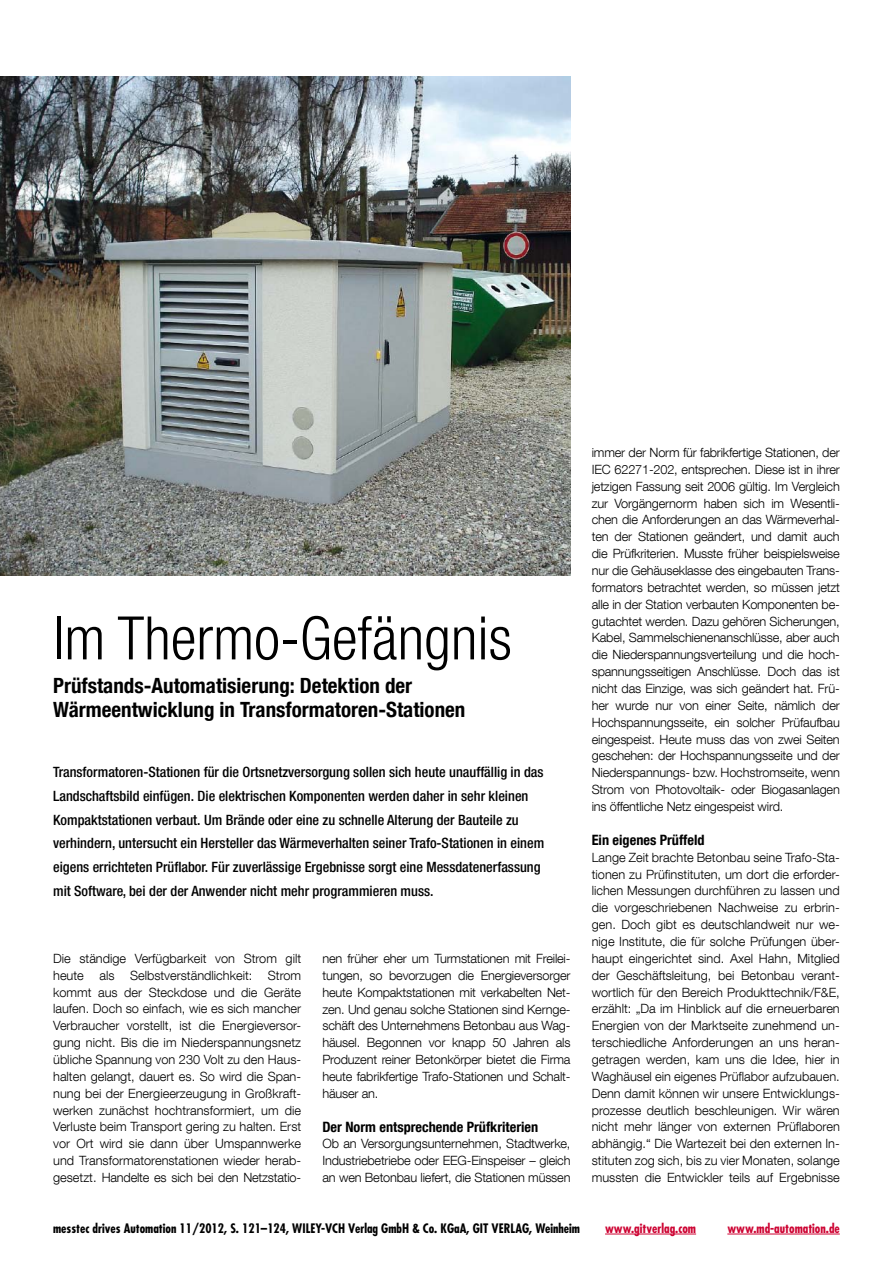
<style>
.page{position:relative;width:893px;height:1263px;background:#fff}
.page>*{position:absolute;margin:0;border:0;box-sizing:border-box;transform-origin:0 0}
.t1{font:300 condensed 60px "Helvetica Neue LT Com";color:#000}
.t2{font:700 condensed 21px/24px "Helvetica Neue LT Com";color:#000}
.t3{font:500 condensed 14.25px/23.5px "Helvetica Neue LT Com";color:#000}
.t4{font:700 condensed 14.25px "Helvetica Neue LT Com";color:#000}
.t5{font:300 12.75px/16.8px "Helvetica Neue LT Com";letter-spacing:-.015em;color:#000;text-align:justify}
.t6{font:700 condensed 12.75px "Futura Std";color:#000}
.t7{font:700 condensed 12.75px "Futura Std";color:#cd0332}
</style>
<div class="page">
<img style="left:0;top:77px;width:570px;height:498px">
<hr style="left:605px;top:1234px;width:91px;height:1px;background:#cd0332">
<hr style="left:727px;top:1234px;width:113px;height:1px;background:#cd0332">
<p class="t5" style="left:592px;top:445px;width:250px">immer der Norm für fabrikfertige Stationen, der IEC 62271-202, entsprechen. Diese ist in ihrer jetzigen Fassung seit 2006 gültig. Im Vergleich zur Vorgängernorm haben sich im Wesentli&shy;chen die Anforderungen an das Wärmeverhal&shy;ten der Stationen geändert, und damit auch die Prüfkriterien. Musste früher beispielsweise nur die Gehäuseklasse des eingebauten Trans&shy;formators betrachtet werden, so müssen jetzt alle in der Station verbauten Komponenten be&shy;gutachtet werden. Dazu gehören Sicherungen, Kabel, Sammelschienenanschlüsse, aber auch die Niederspannungsverteilung und die hoch&shy;spannungsseitigen Anschlüsse. Doch das ist nicht das Einzige, was sich geändert hat. Frü&shy;her wurde nur von einer Seite, nämlich der Hochspannungsseite, ein solcher Prüfaufbau eingespeist. Heute muss das von zwei Seiten geschehen: der Hochspannungsseite und der Niederspannungs- bzw. Hochstromseite, wenn Strom von Photovoltaik- oder Biogasanlagen ins öffentliche Netz eingespeist wird.</p>
<p class="t4" style="left:592px;top:834px;width:114px">Ein eigenes Prüffeld</p>
<p class="t5" style="left:592px;top:850px;width:250px">Lange Zeit brachte Betonbau seine Trafo-Sta&shy;tionen zu Prüfinstituten, um dort die erforder&shy;lichen Messungen durchführen zu lassen und die vorgeschriebenen Nachweise zu erbrin&shy;gen. Doch gibt es deutschlandweit nur we&shy;nige Institute, die für solche Prüfungen über&shy;haupt eingerichtet sind. Axel Hahn, Mitglied der Geschäftsleitung, bei Betonbau verant&shy;wortlich für den Bereich Produkttechnik/F&amp;E, erzählt: „Da im Hinblick auf die erneuerbaren Energien von der Marktseite zunehmend un&shy;terschiedliche Anforderungen an uns heran&shy;getragen werden, kam uns die Idee, hier in Waghäusel ein eigenes Prüflabor aufzubauen.<br>Denn damit können wir unsere Entwicklungs&shy;prozesse deutlich beschleunigen. Wir wären nicht mehr länger von externen Prüflaboren abhängig.“ Die Wartezeit bei den externen In&shy;stituten zog sich, bis zu vier Monaten, solange mussten die Entwickler teils auf Ergebnisse</p>
<h1 class="t1" style="left:53px;top:616px;width:460px">Im Thermo-Gefängnis</h1>
<h2 class="t2" style="left:53px;top:675px;width:414px">Prüfstands-Automatisierung: Detektion der<br>Wärmeentwicklung in Transformatoren-Stationen</h2>
<p class="t3" style="left:53px;top:762px;width:493px">Transformatoren-Stationen für die Ortsnetzversorgung sollen sich heute unauffällig in das Landschaftsbild einfügen. Die elektrischen Komponenten werden daher in sehr kleinen Kompaktstationen verbaut. Um Brände oder eine zu schnelle Alterung der Bauteile zu verhindern, untersucht ein Hersteller das Wärmeverhalten seiner Trafo-Stationen in einem eigens errichteten Prüflabor. Für zuverlässige Ergebnisse sorgt eine Messdatenerfassung mit Software, bei der der Anwender nicht mehr programmieren muss.</p>
<p class="t5" style="left:53px;top:951px;width:250px">Die ständige Verfügbarkeit von Strom gilt heute als Selbstverständlichkeit: Strom kommt aus der Steckdose und die Geräte laufen. Doch so einfach, wie es sich mancher Verbraucher vorstellt, ist die Energieversor&shy;gung nicht. Bis die im Niederspannungsnetz übliche Spannung von 230 Volt zu den Haus&shy;halten gelangt, dauert es. So wird die Span&shy;nung bei der Energieerzeugung in Großkraft&shy;werken zunächst hochtransformiert, um die Verluste beim Transport gering zu halten. Erst vor Ort wird sie dann über Umspannwerke und Transformatorenstationen wieder herab&shy;gesetzt. Handelte es sich bei den Netzstatio-</p>
<p class="t6" style="left:53px;top:1222px;width:528px">messtec drives Automation 11/2012, S. 121–124, WILEY-VCH Verlag GmbH &amp; Co. KGaA, GIT VERLAG, Weinheim</p>
<p class="t7" style="left:605px;top:1222px;width:93px">www.gitverlag.com</p>
<p class="t7" style="left:727px;top:1222px;width:114px">www.md-automation.de</p>
<p class="t5" style="left:322px;top:951px;width:250px">nen früher eher um Turmstationen mit Freilei&shy;tungen, so bevorzugen die Energieversorger heute Kompaktstationen mit verkabelten Net&shy;zen. Und genau solche Stationen sind Kernge&shy;schäft des Unternehmens Betonbau aus Wag&shy;häusel. Begonnen vor knapp 50 Jahren als Produzent reiner Betonkörper bietet die Firma heute fabrikfertige Trafo-Stationen und Schalt&shy;häuser an.</p>
<p class="t4" style="left:322px;top:1121px;width:217px">Der Norm entsprechende Prüfkriterien</p>
<p class="t5" style="left:322px;top:1137px;width:250px">Ob an Versorgungsunternehmen, Stadtwerke, Industriebetriebe oder EEG-Einspeiser – gleich an wen Betonbau liefert, die Stationen müssen</p>
</div>
